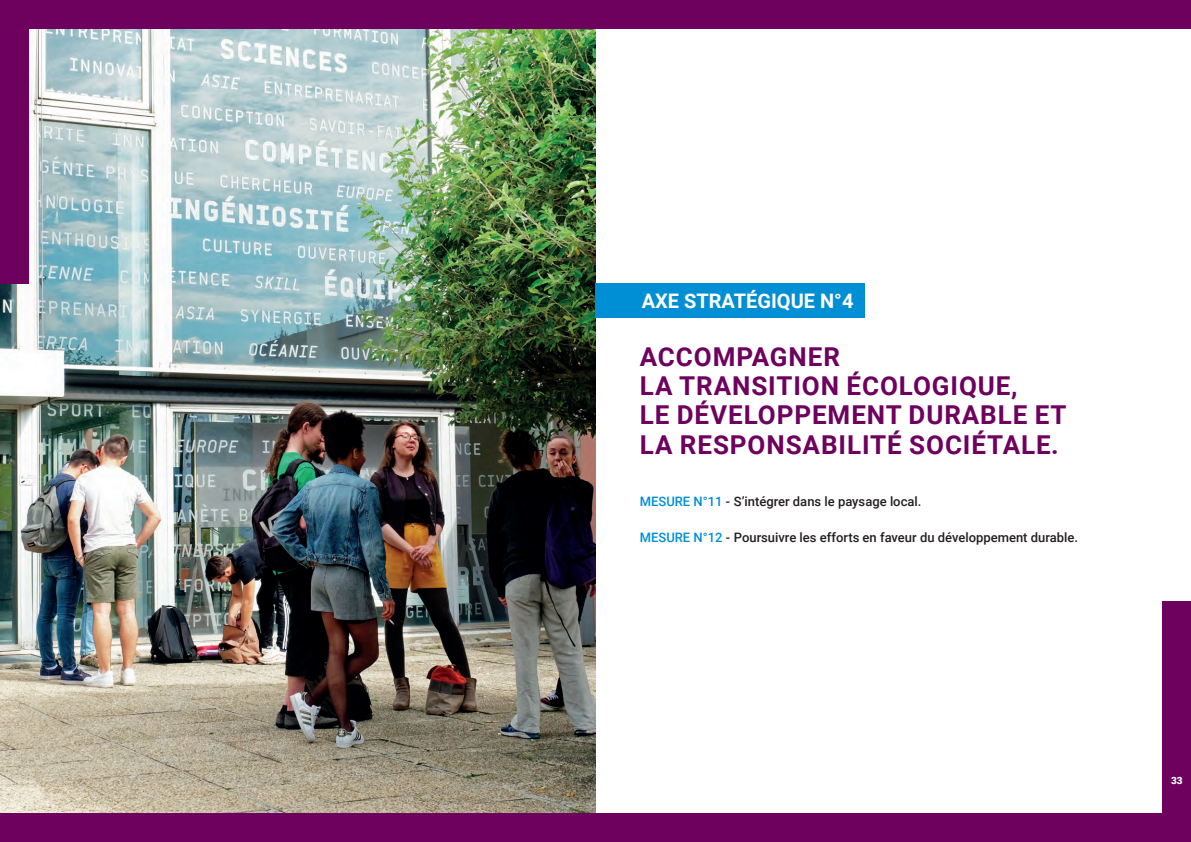
<style>
.page{position:relative;width:1191px;height:842px;background:#fff}
.page>*{position:absolute;margin:0;border:0;box-sizing:border-box;transform-origin:0 0}
.t1{font:700 26px/29.3px "Roboto";letter-spacing:.035em;color:#6e015e}
.t2{font:700 20px "Roboto";color:#fff}
.t3{font:500 13px "Roboto";color:#231f20}
.t4{font:900 10px "Roboto";color:#fff}
.s1{color:#008fd5}
</style>
<div class="page">
<div style="left:1162px;top:601px;width:29px;height:241px;background:#6e015e"></div>
<img style="left:0;top:28px;width:595px;height:786px">
<div style="left:0;top:0;width:28px;height:283px;background:#6e015e"></div>
<div style="left:0;top:0;width:1191px;height:28px;background:#6e015e"></div>
<div style="left:0;top:814px;width:1191px;height:28px;background:#6e015e"></div>
<div style="left:595px;top:283px;width:270px;height:34px;background:#008fd5"></div>
<h2 class="t2" style="left:641px;top:287px;width:213px">AXE STRATÉGIQUE N°4</h2>
<h1 class="t1" style="left:640px;top:341px;width:428px">ACCOMPAGNER<br>LA TRANSITION ÉCOLOGIQUE,<br>LE DÉVELOPPEMENT DURABLE ET<br>LA RESPONSABILITÉ SOCIÉTALE.</h1>
<p class="t3" style="left:640px;top:492px;width:283px"><span class="s1">MESURE N°11</span> - S’intégrer dans le paysage local.</p>
<p class="t3" style="left:640px;top:528px;width:440px"><span class="s1">MESURE N°12</span> - Poursuivre les efforts en faveur du développement durable.</p>
<p class="t4" style="left:1171px;top:774px;width:13px">33</p>
</div>
